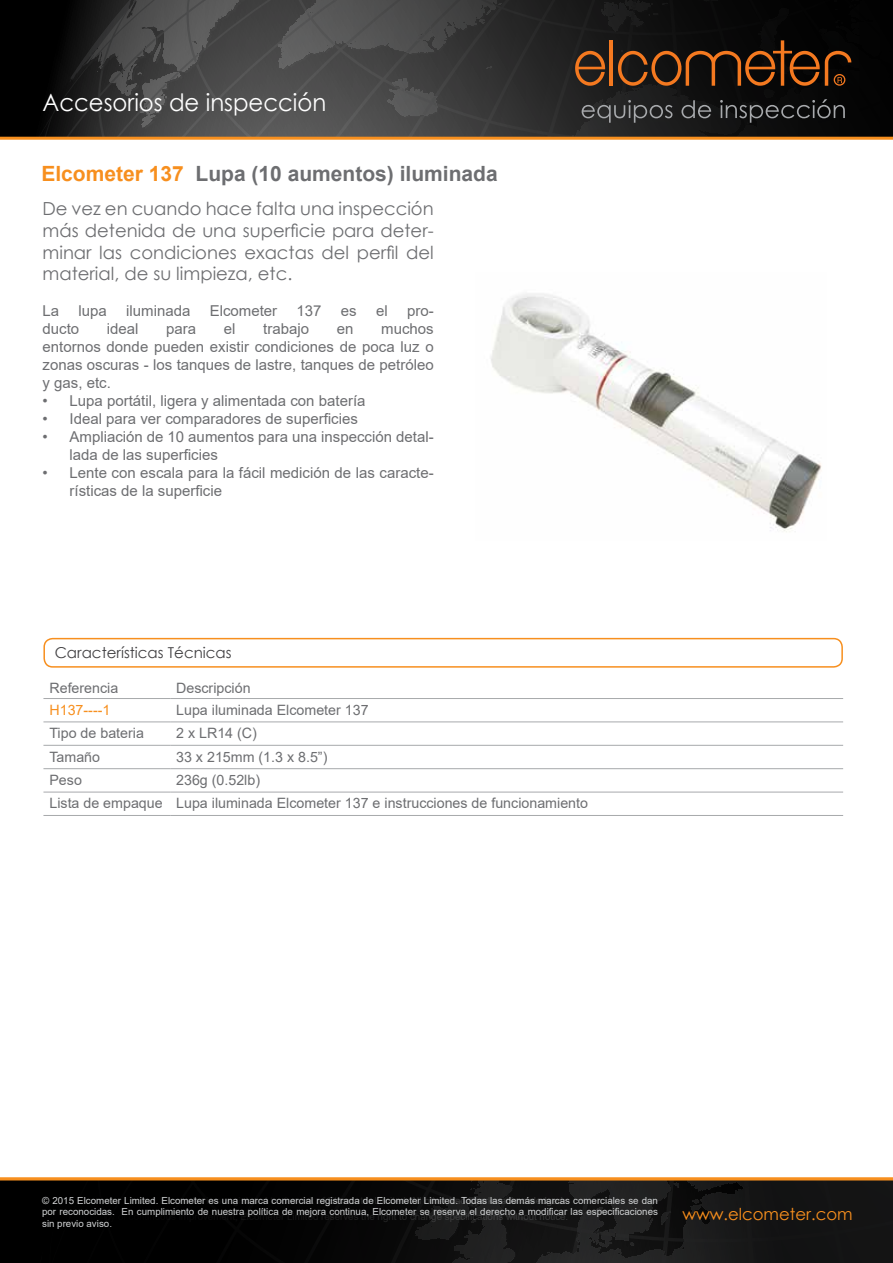
<style>
.page{position:relative;width:893px;height:1263px;background:#fff}
.page>*{position:absolute;margin:0;border:0;box-sizing:border-box;transform-origin:0 0}
.t1{font:24px "Century Gothic";color:#fff;scale:.95 1}
.t2{font:700 21px "Arial";color:#6d6e71}
.t3{font:18px/21.6px "Century Gothic";color:#6d6e71;text-align:justify}
.t4{font:16.5px "Century Gothic";color:#f78f1e}
.t5{font:15px/18px "Arial";color:#6d6e71}
.t6{font:15px "Century Gothic";color:#414042}
.t7{font:14.25px/23.4px "Arial";color:#6d6e71}
.t8{font:14.25px "Arial";color:#f78f1e}
.t9{font:9.75px/11.7px "Arial";color:#d1d3d4;text-align:right}
.s1{color:#f78f1e}
</style>
<div class="page">
<div style="left:0;top:0;width:893px;height:138px;background:#000"></div>
<svg style="left:34px;top:0;width:859px;height:137px;background:#373737"></svg>
<hr style="left:609px;top:40px;width:4px;height:46px;background:#f47920">
<svg style="left:575px;top:51px;width:30px;height:35px"></svg>
<svg style="left:618px;top:0;width:275px;height:86px"></svg>
<svg style="left:582px;top:99px;width:263px;height:24px"></svg>
<hr style="left:0;top:137px;width:893px;height:3px;background:#f78f1e">
<div style="left:43px;top:638px;width:800px;height:30px;border:2px solid #f78f1e;border-radius:9px"></div>
<hr style="left:43px;top:722px;width:127px;height:1px;background:#a7a9ac">
<hr style="left:170px;top:722px;width:673px;height:1px;background:#a7a9ac">
<hr style="left:43px;top:745px;width:127px;height:1px;background:#a7a9ac">
<hr style="left:170px;top:745px;width:673px;height:1px;background:#a7a9ac">
<hr style="left:43px;top:768px;width:127px;height:1px;background:#a7a9ac">
<hr style="left:170px;top:768px;width:673px;height:1px;background:#a7a9ac">
<hr style="left:43px;top:792px;width:127px;height:1px;background:#a7a9ac">
<hr style="left:170px;top:792px;width:673px;height:1px;background:#a7a9ac">
<hr style="left:43px;top:815px;width:127px;height:1px;background:#a7a9ac">
<hr style="left:170px;top:815px;width:673px;height:1px;background:#a7a9ac">
<hr style="left:43px;top:698px;width:127px;height:1px;background:#a7a9ac">
<hr style="left:170px;top:698px;width:673px;height:1px;background:#a7a9ac">
<img style="left:491px;top:293px;width:331px;height:239px">
<svg style="left:0;top:1180px;width:893px;height:83px;background:#0e0e0d"></svg>
<hr style="left:0;top:1177px;width:893px;height:3px;background:#f78f1e">
<h1 class="t1" style="left:43px;top:86px;width:300px">Accesorios de inspección</h1>
<h2 class="t2" style="left:41px;top:159px;width:458px"><span class="s1">Elcometer 137</span> Lupa (10 aumentos) iluminada</h2>
<h3 class="t3" style="left:43px;top:198px;width:393px">De vez en cuando hace falta una inspección más detenida de una superficie para deter&shy;minar las condiciones exactas del perfil del material, de su limpieza, etc.</h3>
<h3 class="t5" style="left:43px;top:302px;width:18px">La</h3>
<h3 class="t5" style="left:79px;top:302px;width:30px">lupa</h3>
<h3 class="t5" style="left:126px;top:302px;width:66px">iluminada</h3>
<h3 class="t5" style="left:210px;top:302px;width:69px">Elcometer</h3>
<h3 class="t5" style="left:297px;top:302px;width:27px">137</h3>
<h3 class="t5" style="left:341px;top:302px;width:17px">es</h3>
<h3 class="t5" style="left:376px;top:302px;width:13px">el</h3>
<h3 class="t5" style="left:407px;top:302px;width:28px">pro-</h3>
<h3 class="t5" style="left:43px;top:320px;width:38px">ducto</h3>
<h3 class="t5" style="left:107px;top:320px;width:33px">ideal</h3>
<h3 class="t5" style="left:166px;top:320px;width:32px">para</h3>
<h3 class="t5" style="left:224px;top:320px;width:13px">el</h3>
<h3 class="t5" style="left:263px;top:320px;width:47px">trabajo</h3>
<h3 class="t5" style="left:337px;top:320px;width:18px">en</h3>
<h3 class="t5" style="left:43px;top:320px;width:393px;text-align:justify;text-indent:339px">muchos entornos donde pueden existir condiciones de poca luz o zonas oscuras - los tanques de lastre, tanques de petróleo y gas, etc.</h3>
<h3 class="t5" style="left:43px;top:392px;width:324px">• Lupa portátil, ligera y alimentada con batería</h3>
<h3 class="t5" style="left:43px;top:410px;width:317px">• Ideal para ver comparadores de superficies</h3>
<h3 class="t5" style="left:70px;top:428px;width:366px;text-indent:-27px">• Ampliación de 10 aumentos para una inspección detal&shy;lada de las superficies</h3>
<h3 class="t5" style="left:70px;top:464px;width:366px;text-indent:-27px">• Lente con escala para la fácil medición de las caracte&shy;rísticas de la superficie</h3>
<h3 class="t6" style="left:55px;top:642px;width:178px">Características Técnicas</h3>
<h3 class="t7" style="left:49px;top:676px;width:70px">Referencia</h3>
<h3 class="t7" style="left:176px;top:676px;width:76px">Descripción</h3>
<h3 class="t8" style="left:49px;top:700px;width:62px">H137----1</h3>
<h3 class="t7" style="left:176px;top:698px;width:194px">Lupa iluminada Elcometer 137</h3>
<h3 class="t7" style="left:49px;top:721px;width:96px">Tipo de bateria</h3>
<h3 class="t7" style="left:176px;top:721px;width:82px">2 x LR14 (C)</h3>
<h3 class="t7" style="left:49px;top:745px;width:52px">Tamaño</h3>
<h3 class="t7" style="left:176px;top:745px;width:153px">33 x 215mm (1.3 x 8.5”)</h3>
<h3 class="t7" style="left:49px;top:768px;width:34px">Peso</h3>
<h3 class="t7" style="left:49px;top:768px;width:540px;text-indent:127px">236g (0.52lb)<br>Lista de empaque Lupa iluminada Elcometer 137 e instrucciones de funcionamiento</h3>
<p class="t9" style="left:42px;top:1194px;width:617px;text-align:justify">© 2015 Elcometer Limited. Elcometer es una marca comercial registrada de Elcometer Limited. Todas las demás marcas comerciales se dan por reconocidas. En cumplimiento de nuestra política de mejora continua, Elcometer se reserva el derecho a modificar las especificaciones sin previo aviso.</p>
<p class="t9" style="left:42px;top:1192px;width:528px;line-height:15.9px">Limited. Elcometer is a registered trademark of Elcometer Limited. All other trademarks acknowledged.<br>Due to our policy of continuous improvement, Elcometer Limited reserves the right to change specifications without notice.</p>
<p class="t9" style="left:68px;top:1194px;width:7px">9</p>
<h3 class="t4" style="left:682px;top:1202px;width:172px">www.elcometer.com</h3>
</div>
